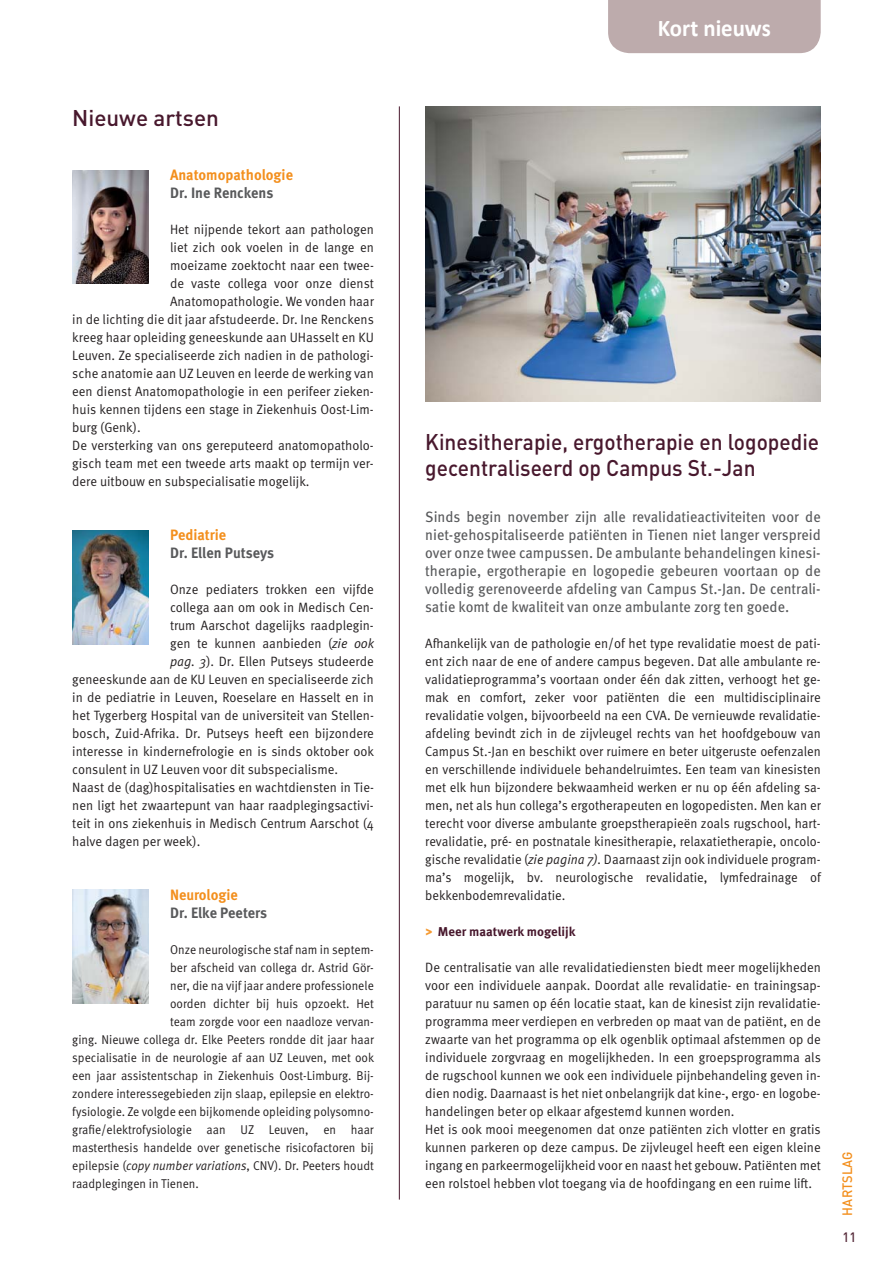
<style>
.page{position:relative;width:893px;height:1263px;background:#fff}
.page>*{position:absolute;margin:0;border:0;box-sizing:border-box;transform-origin:0 0}
.t1{font:700 24px "Calibri";color:#fff;scale:.95 1}
.t2{font:500 22.5px/25.5px "DINOT";color:#48182d;scale:.93 1}
.t3{font:500 22.5px "DINOT";color:#48182d}
.t4{font:15px/18px "Meta OT";color:#58595b;text-align:justify;scale:.95 1}
.t5{font:700 15px "Meta OT";color:#58595b;scale:.95 1}
.t6{font:700 15px "Meta OT";color:#f38f1d;scale:.95 1}
.t7{font:13.5px/18px "Meta OT Norm";color:#231f20;text-align:justify;scale:.95 1}
.t8{font:500 13.5px "DINOT";letter-spacing:.01em;color:#f38f1d;scale:.95 1}
.t9{font:500 13.5px "DINOT";color:#552938;scale:.95 1}
.t10{font:700 12.9px "Meta OT";color:#48182d}
.t11{font:12.75px "Meta OT Norm";color:#231f20;scale:.93 1}
.s1{font-family:"Meta OT Norm Ita"}
.s2{font-family:"DINOT";font-size:14.25px;color:#f59a32}
</style>
<div class="page">
<img style="left:72px;top:170px;width:77px;height:114px">
<img style="left:72px;top:530px;width:77px;height:114px">
<img style="left:72px;top:889px;width:77px;height:114px">
<div style="left:608px;top:0;width:213px;height:53px;background:#bdabac"></div>
<img style="left:425px;top:106px;width:396px;height:296px">
<hr style="left:399px;top:106px;width:1px;height:1093px;background:#48182d">
<h2 class="t3" style="left:72px;top:110px;width:148px">Nieuwe artsen</h2>
<p class="t6" style="left:170px;top:169px;width:131px">Anatomopathologie</p>
<p class="t5" style="left:170px;top:187px;width:110px">Dr. Ine Renckens</p>
<p class="t7" style="left:170px;top:222px;width:216px">Het nijpende tekort aan pathologen</p>
<p class="t7" style="left:170px;top:240px;width:216px">liet zich ook voelen in de lange en</p>
<p class="t7" style="left:170px;top:258px;width:216px">moeizame zoektocht naar een twee-</p>
<p class="t7" style="left:170px;top:276px;width:216px">de vaste collega voor onze dienst</p>
<p class="t7" style="left:170px;top:294px;width:216px">Anatomopathologie. We vonden haar</p>
<p class="t7" style="left:72px;top:312px;width:319px">in de lichting die dit jaar afstudeerde. Dr. Ine Renckens</p>
<p class="t7" style="left:72px;top:330px;width:319px">kreeg haar opleiding geneeskunde aan UHasselt en KU</p>
<p class="t7" style="left:72px;top:348px;width:319px">Leuven. Ze specialiseerde zich nadien in de pathologi-</p>
<p class="t7" style="left:72px;top:366px;width:319px">sche anatomie aan UZ Leuven en leerde de werking van</p>
<p class="t7" style="left:72px;top:384px;width:319px">een dienst Anatomopathologie in een perifeer zieken-</p>
<p class="t7" style="left:72px;top:402px;width:319px">huis kennen tijdens een stage in Ziekenhuis Oost-Lim-</p>
<p class="t7" style="left:72px;top:420px;width:73px">burg (Genk).</p>
<p class="t7" style="left:72px;top:438px;width:319px">De versterking van ons gereputeerd anatomopatholo-</p>
<p class="t7" style="left:72px;top:456px;width:319px">gisch team met een tweede arts maakt op termijn ver-</p>
<p class="t7" style="left:72px;top:474px;width:251px">dere uitbouw en subspecialisatie mogelijk.</p>
<p class="t6" style="left:170px;top:529px;width:60px">Pediatrie</p>
<p class="t5" style="left:170px;top:547px;width:111px">Dr. Ellen Putseys</p>
<p class="t7" style="left:170px;top:582px;width:216px">Onze pediaters trokken een vijfde</p>
<p class="t7" style="left:170px;top:600px;width:216px">collega aan om ook in Medisch Cen-</p>
<p class="t7" style="left:170px;top:618px;width:216px">trum Aarschot dagelijks raadplegin-</p>
<p class="t7" style="left:170px;top:636px;width:216px">gen te kunnen aanbieden (<span class="s1">zie ook</span></p>
<p class="t7" style="left:170px;top:654px;width:216px"><span class="s1">pag. 3</span>). Dr. Ellen Putseys studeerde</p>
<p class="t7" style="left:72px;top:672px;width:319px">geneeskunde aan de KU Leuven en specialiseerde zich</p>
<p class="t7" style="left:72px;top:690px;width:319px">in de pediatrie in Leuven, Roeselare en Hasselt en in</p>
<p class="t7" style="left:72px;top:708px;width:319px">het Tygerberg Hospital van de universiteit van Stellen-</p>
<p class="t7" style="left:72px;top:726px;width:319px">bosch, Zuid-Afrika. Dr. Putseys heeft een bijzondere</p>
<p class="t7" style="left:72px;top:744px;width:319px">interesse in kindernefrologie en is sinds oktober ook</p>
<p class="t7" style="left:72px;top:762px;width:281px">consulent in UZ Leuven voor dit subspecialisme.</p>
<p class="t7" style="left:72px;top:780px;width:319px">Naast de (dag)hospitalisaties en wachtdiensten in Tie-</p>
<p class="t7" style="left:72px;top:798px;width:319px">nen ligt het zwaartepunt van haar raadplegingsactivi-</p>
<p class="t7" style="left:72px;top:816px;width:319px">teit in ons ziekenhuis in Medisch Centrum Aarschot (4</p>
<p class="t7" style="left:72px;top:834px;width:136px">halve dagen per week).</p>
<p class="t6" style="left:170px;top:889px;width:73px">Neurologie</p>
<p class="t5" style="left:170px;top:907px;width:104px">Dr. Elke Peeters</p>
<p class="t11" style="left:170px;top:945px;width:221px">Onze neurologische staf nam in septem-</p>
<p class="t11" style="left:170px;top:963px;width:221px">ber afscheid van collega dr. Astrid Gör-</p>
<p class="t11" style="left:170px;top:981px;width:221px">ner, die na vijf jaar andere professionele</p>
<p class="t11" style="left:170px;top:999px;width:221px">oorden dichter bij huis opzoekt. Het</p>
<p class="t11" style="left:170px;top:1017px;width:221px">team zorgde voor een naadloze vervan-</p>
<p class="t11" style="left:72px;top:1035px;width:326px">ging. Nieuwe collega dr. Elke Peeters rondde dit jaar haar</p>
<p class="t11" style="left:72px;top:1053px;width:326px">specialisatie in de neurologie af aan UZ Leuven, met ook</p>
<p class="t11" style="left:72px;top:1071px;width:326px">een jaar assistentschap in Ziekenhuis Oost-Limburg. Bij-</p>
<p class="t11" style="left:72px;top:1089px;width:326px">zondere interessegebieden zijn slaap, epilepsie en elektro-</p>
<p class="t11" style="left:72px;top:1107px;width:326px">fysiologie. Ze volgde een bijkomende opleiding polysomno-</p>
<p class="t11" style="left:72px;top:1125px;width:326px">grafie/elektrofysiologie aan UZ Leuven, en haar</p>
<p class="t11" style="left:72px;top:1143px;width:326px">masterthesis handelde over genetische risicofactoren bij</p>
<p class="t11" style="left:72px;top:1161px;width:326px">epilepsie (<span class="s1">copy number variations</span>, CNV). Dr. Peeters houdt</p>
<p class="t11" style="left:72px;top:1179px;width:138px">raadplegingen in Tienen.</p>
<h1 class="t1" style="left:658px;top:13px;width:120px">Kort nieuws</h1>
<h2 class="t2" style="left:425px;top:432px;width:425px">Kinesitherapie, ergotherapie en logopedie gecentraliseerd op Campus St.-Jan</h2>
<p class="t4" style="left:425px;top:510px;width:418px">Sinds begin november zijn alle revalidatieactiviteiten voor de niet-gehospitaliseerde patiënten in Tienen niet langer verspreid over onze twee campussen. De ambulante behandelingen kinesi&shy;therapie, ergotherapie en logopedie gebeuren voortaan op de volledig gerenoveerde afdeling van Campus St.-Jan. De centrali&shy;satie komt de kwaliteit van onze ambulante zorg ten goede.</p>
<p class="t7" style="left:425px;top:636px;width:418px">Afhankelijk van de pathologie en/of het type revalidatie moest de pati&shy;ent zich naar de ene of andere campus begeven. Dat alle ambulante re&shy;validatieprogramma’s voortaan onder één dak zitten, verhoogt het ge&shy;mak en comfort, zeker voor patiënten die een multidisciplinaire revalidatie volgen, bijvoorbeeld na een CVA. De vernieuwde revalidatie&shy;afdeling bevindt zich in de zijvleugel rechts van het hoofdgebouw van Campus St.-Jan en beschikt over ruimere en beter uitgeruste oefenzalen en verschillende individuele behandelruimtes. Een team van kinesisten met elk hun bijzondere bekwaamheid werken er nu op één afdeling sa&shy;men, net als hun collega’s ergotherapeuten en logopedisten. Men kan er terecht voor diverse ambulante groepstherapieën zoals rugschool, hart&shy;revalidatie, pré- en postnatale kinesitherapie, relaxatietherapie, oncolo&shy;gische revalidatie (<span class="s1">zie pagina 7).</span> Daarnaast zijn ook individuele program&shy;ma’s mogelijk, bv. neurologische revalidatie, lymfedrainage of bekkenbodemrevalidatie.</p>
<p class="t10" style="left:425px;top:927px;width:152px"><span class="s2">&gt;</span> Meer maatwerk mogelijk</p>
<p class="t7" style="left:425px;top:960px;width:418px;text-align:left">De centralisatie van alle revalidatiediensten biedt meer mogelijkheden voor een individuele aanpak. Doordat alle revalidatie- en trainingsap&shy;paratuur nu samen op één locatie staat, kan de kinesist zijn revalidatie&shy;programma meer verdiepen en verbreden op maat van de patiënt, en de zwaarte van het programma op elk ogenblik optimaal afstemmen op de individuele zorgvraag en mogelijkheden. In een groepsprogramma als de rugschool kunnen we ook een individuele pijnbehandeling geven in&shy;dien nodig. Daarnaast is het niet onbelangrijk dat kine-, ergo- en logobe&shy;handelingen beter op elkaar afgestemd kunnen worden.<br>Het is ook mooi meegenomen dat onze patiënten zich vlotter en gratis kunnen parkeren op deze campus. De zijvleugel heeft een eigen kleine ingang en parkeermogelijkheid voor en naast het gebouw. Patiënten met een rolstoel hebben vlot toegang via de hoofdingang en een ruime lift.</p>
<p class="t8" style="left:843px;top:1215px;width:69px;rotate:-90deg">HARTSLAG</p>
<p class="t9" style="left:843px;top:1232px;width:16px">11</p>
</div>
